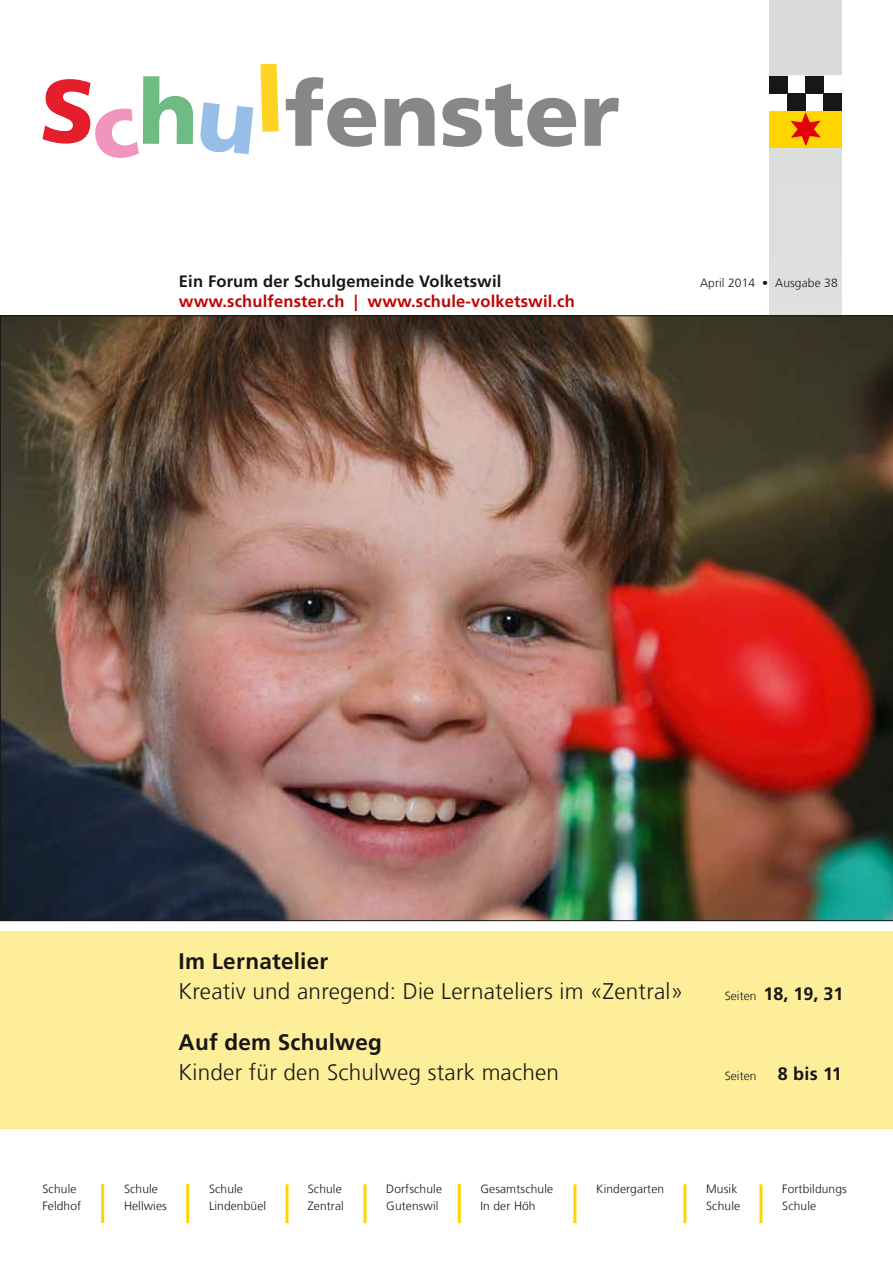
<style>
.page{position:relative;width:893px;height:1263px;background:#fff}
.page>*{position:absolute;margin:0;border:0;box-sizing:border-box;transform-origin:0 0}
.t1{font:300 22.5px/30px "Frutiger LT Com";letter-spacing:.01em;color:#181716}
.t2{font:700 18px "Frutiger LT Com";color:#181716}
.t3{font:700 16.5px/19.5px "Frutiger LT Com";letter-spacing:.01em;color:#c00304}
.t4{font:300 12px/16.5px "Frutiger LT Com";letter-spacing:.01em;color:#181716}
.s1{color:#181716}
.s2{font-weight:700}
</style>
<div class="page">
<div style="left:770px;top:0;width:72px;height:26px;background:#d9dada"></div>
<div style="left:770px;top:26px;width:72px;height:39px;background:#dadbdb"></div>
<div style="left:770px;top:65px;width:72px;height:39px;background:#dbdbdc"></div>
<div style="left:770px;top:143px;width:72px;height:39px;background:#dcdddd"></div>
<div style="left:770px;top:182px;width:72px;height:38px;background:#dddede"></div>
<div style="left:770px;top:220px;width:72px;height:39px;background:#dededf"></div>
<div style="left:770px;top:259px;width:72px;height:39px;background:#dfdfdf"></div>
<div style="left:770px;top:298px;width:72px;height:39px;background:#dfe0e0"></div>
<div style="left:770px;top:93px;width:18px;height:18px;background:#fff"></div>
<div style="left:770px;top:93px;width:18px;height:18px;border:1px solid #fff"></div>
<div style="left:806px;top:93px;width:18px;height:18px;background:#fff;border:1px solid #fff"></div>
<div style="left:824px;top:76px;width:18px;height:18px;background:#fff"></div>
<div style="left:788px;top:76px;width:18px;height:18px;background:#fff;border:1px solid #fff"></div>
<div style="left:770px;top:111px;width:72px;height:36px;background:#ffd500"></div>
<div style="left:770px;top:76px;width:18px;height:17px;background:#181716"></div>
<div style="left:806px;top:76px;width:18px;height:17px;background:#181716"></div>
<div style="left:788px;top:93px;width:18px;height:18px;background:#181716"></div>
<div style="left:824px;top:93px;width:18px;height:18px;background:#181716"></div>
<svg style="left:791px;top:113px;width:29px;height:32px"></svg>
<svg style="left:43px;top:76px;width:150px;height:82px"></svg>
<svg style="left:200px;top:102px;width:53px;height:52px"></svg>
<svg style="left:260px;top:64px;width:19px;height:68px"></svg>
<svg style="left:286px;top:77px;width:90px;height:70px"></svg>
<svg style="left:385px;top:98px;width:50px;height:48px"></svg>
<svg style="left:442px;top:83px;width:134px;height:64px"></svg>
<svg style="left:585px;top:98px;width:34px;height:48px"></svg>
<img style="left:0;top:315px;width:893px;height:606px">
<div style="left:0;top:931px;width:893px;height:198px;background:#fe9"></div>
<hr style="left:101px;top:1184px;width:3px;height:39px;background:#ffd500">
<hr style="left:186px;top:1184px;width:3px;height:39px;background:#ffd500">
<hr style="left:286px;top:1184px;width:3px;height:39px;background:#ffd500">
<hr style="left:363px;top:1184px;width:3px;height:39px;background:#ffd500">
<hr style="left:458px;top:1184px;width:3px;height:39px;background:#ffd500">
<hr style="left:573px;top:1184px;width:3px;height:39px;background:#ffd500">
<hr style="left:683px;top:1184px;width:3px;height:39px;background:#ffd500">
<hr style="left:759px;top:1184px;width:3px;height:39px;background:#ffd500">
<p class="t3" style="left:179px;top:272px;width:397px"><span class="s1">Ein Forum der Schulgemeinde Volketswil </span>www.schulfenster.ch | www.schule-volketswil.ch</p>
<p class="t4" style="left:700px;top:275px;width:139px">April 2014 • Ausgabe 38</p>
<p class="t1" style="left:179px;top:946px;width:506px"><span class="s2">Im Lernatelier<br></span>Kreativ und anregend: Die Lernateliers im «Zentral»</p>
<p class="t1" style="left:179px;top:1027px;width:382px"><span class="s2">Auf dem Schulweg<br></span>Kinder für den Schulweg stark machen</p>
<p class="t4" style="left:725px;top:988px;width:33px">Seiten</p>
<p class="t2" style="left:763px;top:983px;width:82px">18, 19, 31</p>
<p class="t4" style="left:725px;top:1068px;width:33px">Seiten</p>
<p class="t2" style="left:778px;top:1063px;width:66px">8 bis 11</p>
<p class="t4" style="left:43px;top:1181px;width:40px">Schule<br>Feldhof</p>
<p class="t4" style="left:124px;top:1181px;width:44px">Schule<br>Hellwies</p>
<p class="t4" style="left:209px;top:1181px;width:59px">Schule<br>Lindenbüel</p>
<p class="t4" style="left:308px;top:1181px;width:38px">Schule<br>Zentral</p>
<p class="t4" style="left:386px;top:1181px;width:57px">Dorfschule<br>Gutenswil</p>
<p class="t4" style="left:480px;top:1181px;width:74px">Gesamtschule<br>In der Höh</p>
<p class="t4" style="left:596px;top:1181px;width:69px">Kindergarten</p>
<p class="t4" style="left:706px;top:1181px;width:35px">Musik<br>Schule</p>
<p class="t4" style="left:782px;top:1181px;width:66px">Fortbildungs<br>Schule</p>
</div>
